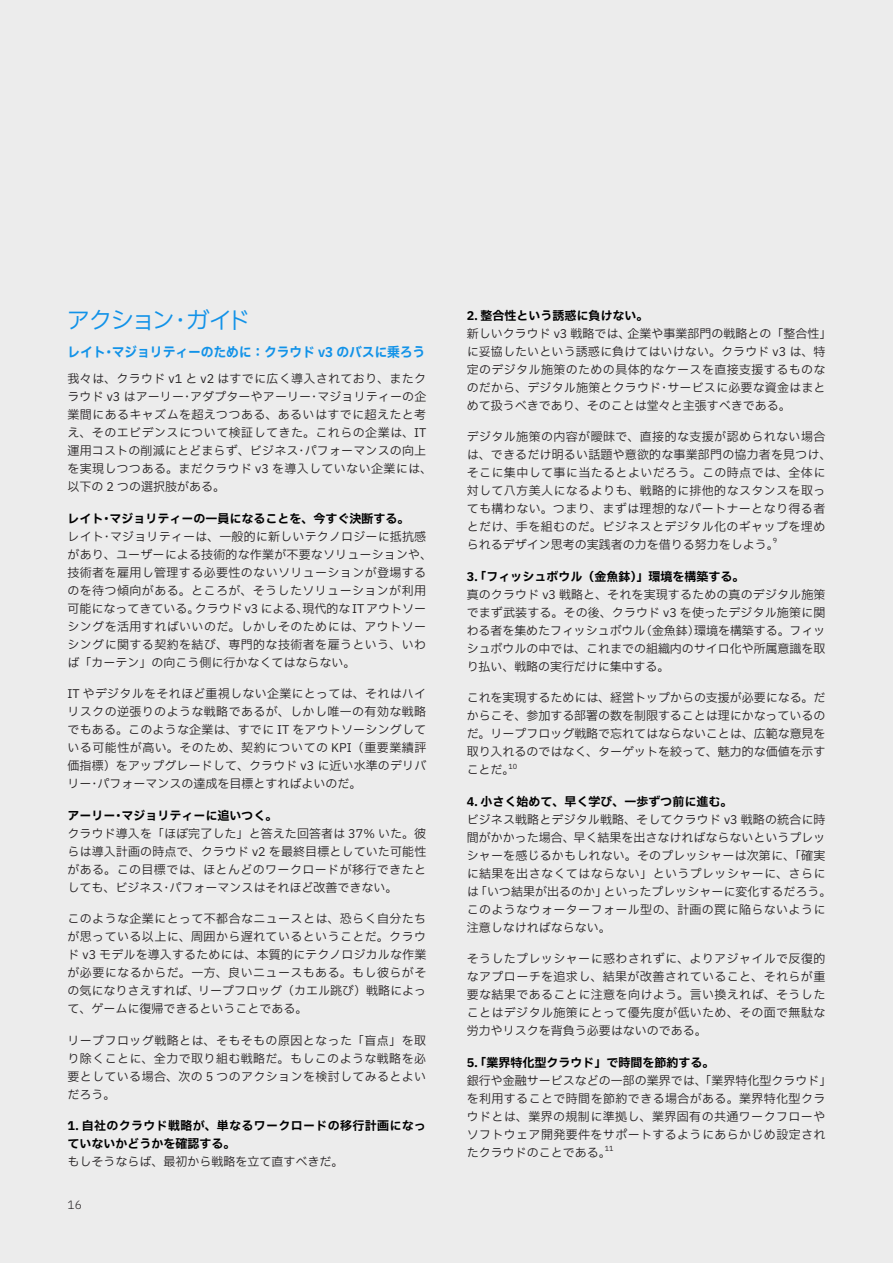
<style>
.page{position:relative;width:893px;height:1263px;background:#ececec}
.page>*{position:absolute;margin:0;border:0;box-sizing:border-box;transform-origin:0 0}
.t1{font:24px "IBM Plex Sans JP";letter-spacing:-.105em;color:#1192e8}
.t2{font:700 13.5px "IBM Plex Sans JP";letter-spacing:-.01em;color:#1192e8;scale:.95 1}
.t3{font:12px/18px "IBM Plex Sans JP";letter-spacing:.015em;color:#231f20;text-align:justify}
.t4{font:12px/18px "IBM Plex Sans JP";letter-spacing:.035em;color:#231f20}
.t5{font:700 12px "IBM Plex Sans JP";color:#000}
.t6{font:700 12px/18px "IBM Plex Sans JP";letter-spacing:.025em;color:#000}
.t7{font:300 12px "IBM Plex Sans";color:#231f20}
.t8{font:7.05px "IBM Plex Sans JP";color:#231f20}
</style>
<div class="page">
<h1 class="t1" style="left:67px;top:303px;width:186px">アクション・ガイド</h1>
<p class="t2" style="left:68px;top:341px;width:378px">レイト・マジョリティーのために：クラウド v3 のバスに乗ろう</p>
<p class="t3" style="left:68px;top:369px;width:366px;text-align:left">我々は、クラウド v1 と v2 はすでに広く導入されており、またクラウド v3 はアーリー・アダプターやアーリー・マジョリティーの企業間にあるキャズムを超えつつある、あるいはすでに超えたと考え、そのエビデンスについて検証してきた。これらの企業は、IT運用コストの削減にとどまらず、ビジネス・パフォーマンスの向上を実現しつつある。まだクラウド v3 を導入していない企業には、以下の 2 つの選択肢がある。</p>
<p class="t5" style="left:68px;top:509px;width:343px">レイト・マジョリティーの一員になることを、今すぐ決断する。</p>
<p class="t3" style="left:68px;top:526px;width:366px;text-align:left">レイト・マジョリティーは、一般的に新しいテクノロジーに抵抗感があり、ユーザーによる技術的な作業が不要なソリューションや、技術者を雇用し管理する必要性のないソリューションが登場するのを待つ傾向がある。ところが、そうしたソリューションが利用可能になってきている。クラウド v3 による、現代的な IT アウトソーシングを活用すればいいのだ。しかしそのためには、アウトソーシングに関する契約を結び、専門的な技術者を雇うという、いわば「カーテン」の向こう側に行かなくてはならない。</p>
<p class="t3" style="left:68px;top:684px;width:360px">IT やデジタルをそれほど重視しない企業にとっては、それはハイリスクの逆張りのような戦略であるが、しかし唯一の有効な戦略でもある。このような企業は、すでに IT をアウトソーシングしている可能性が高い。そのため、契約についての KPI（重要業績評価指標）をアップグレードして、クラウド v3 に近い水準のデリバリー・パフォーマンスの達成を目標とすればよいのだ。</p>
<p class="t5" style="left:68px;top:806px;width:211px">アーリー・マジョリティーに追いつく。</p>
<p class="t3" style="left:68px;top:823px;width:360px">クラウド導入を「ほぼ完了した」と答えた回答者は 37% いた。彼らは導入計画の時点で、クラウド v2 を最終目標としていた可能性がある。この目標では、ほとんどのワークロードが移行できたとしても、ビジネス・パフォーマンスはそれほど改善できない。</p>
<p class="t3" style="left:68px;top:909px;width:360px">このような企業にとって不都合なニュースとは、恐らく自分たちが思っている以上に、周囲から遅れているということだ。クラウド v3 モデルを導入するためには、本質的にテクノロジカルな作業が必要になるからだ。一方、良いニュースもある。もし彼らがその気になりさえすれば、リープフロッグ（カエル跳び）戦略によって、ゲームに復帰できるということである。</p>
<p class="t3" style="left:68px;top:1030px;width:360px">リープフロッグ戦略とは、そもそもの原因となった「盲点」を取り除くことに、全力で取り組む戦略だ。もしこのような戦略を必要としている場合、次の 5 つのアクションを検討してみるとよいだろう。</p>
<p class="t6" style="left:68px;top:1116px;width:360px">1. 自社のクラウド戦略が、単なるワークロードの移行計画になっていないかどうかを確認する。</p>
<p class="t3" style="left:68px;top:1152px;width:277px">もしそうならば、最初から戦略を立て直すべきだ。</p>
<p class="t7" style="left:68px;top:1196px;width:16px">16</p>
<p class="t5" style="left:467px;top:306px;width:183px">2. 整合性という誘惑に負けない。</p>
<p class="t3" style="left:467px;top:324px;width:366px;text-align:left">新しいクラウド v3 戦略では、企業や事業部門の戦略との「整合性」に妥協したいという誘惑に負けてはいけない。クラウド v3 は、特定のデジタル施策のための具体的なケースを直接支援するものなのだから、デジタル施策とクラウド・サービスに必要な資金はまとめて扱うべきであり、そのことは堂々と主張すべきである。</p>
<p class="t4" style="left:467px;top:427px;width:366px">デジタル施策の内容が曖昧で、直接的な支援が認められない場合は、できるだけ明るい話題や意欲的な事業部門の協力者を見つけ、そこに集中して事に当たるとよいだろう。この時点では、全体に対して八方美人になるよりも、戦略的に排他的なスタンスを取っても構わない。つまり、まずは理想的なパートナーとなり得る者とだけ、手を組むのだ。ビジネスとデジタル化のギャップを埋められるデザイン思考の実践者の力を借りる努力をしよう。</p>
<p class="t8" style="left:773px;top:536px;width:6px">9</p>
<p class="t5" style="left:467px;top:567px;width:279px">3. 「フィッシュボウル（金魚鉢）」環境を構築する。</p>
<p class="t3" style="left:467px;top:585px;width:360px">真のクラウド v3 戦略と、それを実現するための真のデジタル施策でまず武装する。その後、クラウド v3 を使ったデジタル施策に関わる者を集めたフィッシュボウル（金魚鉢）環境を構築する。フィッシュボウルの中では、これまでの組織内のサイロ化や所属意識を取り払い、戦略の実行だけに集中する。</p>
<p class="t3" style="left:467px;top:688px;width:360px">これを実現するためには、経営トップからの支援が必要になる。だからこそ、参加する部署の数を制限することは理にかなっているのだ。リープフロッグ戦略で忘れてはならないことは、広範な意見を取り入れるのではなく、ターゲットを絞って、魅力的な価値を示すことだ。</p>
<p class="t8" style="left:508px;top:761px;width:10px">10</p>
<p class="t5" style="left:467px;top:792px;width:267px">4. 小さく始めて、早く学び、一歩ずつ前に進む。</p>
<p class="t3" style="left:467px;top:810px;width:366px;text-align:left">ビジネス戦略とデジタル戦略、そしてクラウド v3 戦略の統合に時間がかかった場合、早く結果を出さなければならないというプレッシャーを感じるかもしれない。そのプレッシャーは次第に、「確実に結果を出さなくてはならない」というプレッシャーに、さらには「いつ結果が出るのか」といったプレッシャーに変化するだろう。このようなウォーターフォール型の、計画の罠に陥らないように注意しなければならない。</p>
<p class="t3" style="left:467px;top:949px;width:360px">そうしたプレッシャーに惑わされずに、よりアジャイルで反復的なアプローチを追求し、結果が改善されていること、それらが重要な結果であることに注意を向けよう。言い換えれば、そうしたことはデジタル施策にとって優先度が低いため、その面で無駄な労力やリスクを背負う必要はないのである。</p>
<p class="t5" style="left:467px;top:1053px;width:249px">5. 「業界特化型クラウド」で時間を節約する。</p>
<p class="t3" style="left:467px;top:1071px;width:366px;text-align:left">銀行や金融サービスなどの一部の業界では、「業界特化型クラウド」を利用することで時間を節約できる場合がある。業界特化型クラウドとは、業界の規制に準拠し、業界固有の共通ワークフローやソフトウェア開発要件をサポートするようにあらかじめ設定されたクラウドのことである。</p>
<p class="t8" style="left:605px;top:1143px;width:10px">11</p>
</div>
